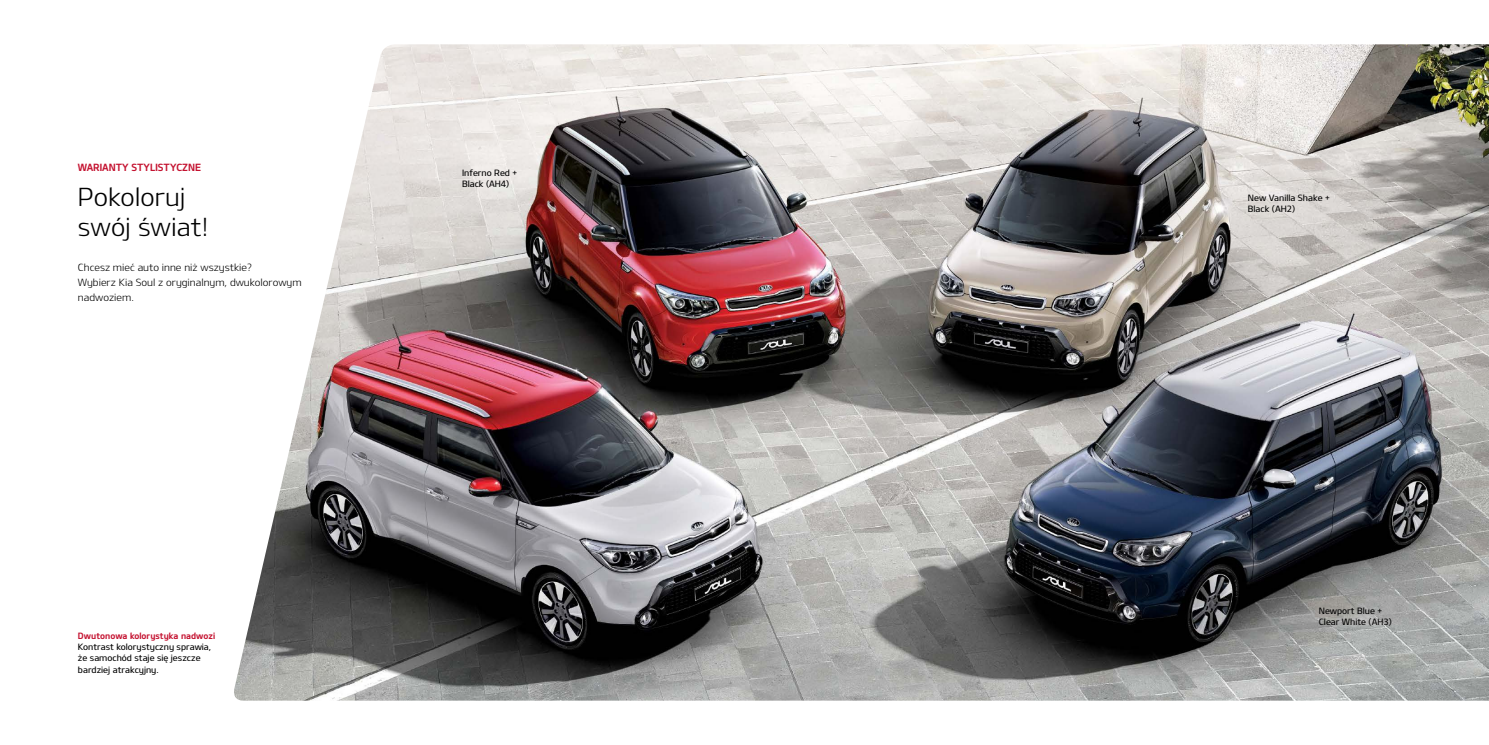
<style>
.page{position:relative;width:1489px;height:745px;background:#fff}
.page>*{position:absolute;margin:0;border:0;box-sizing:border-box;transform-origin:0 0}
.t1{font:25px/30px "Design KOTFL";color:#000}
.t2{font:10px/15px "Design KOTFL";color:#000}
.t3{font:10px "Design KOTFB";color:#c41230}
.t4{font:8.75px/11.2px "Design KOTFM";color:#000}
.t5{font:8.75px "Design KOTFB";color:#c41230}
</style>
<div class="page">
<img style="left:234px;top:44px;width:1254px;height:656px">
<p class="t3" style="left:78px;top:161px;width:125px">WARIANTY STYLISTYCZNE</p>
<h1 class="t1" style="left:78px;top:181px;width:132px">Pokoloruj swój świat!</h1>
<p class="t2" style="left:78px;top:259px;width:225px">Chcesz mieć auto inne niż wszystkie?<br>Wybierz Kia Soul z oryginalnym, dwukolorowym nadwoziem.</p>
<p class="t5" style="left:78px;top:630px;width:139px">Dwutonowa kolorystyka nadwozi</p>
<p class="t4" style="left:78px;top:640px;width:135px">Kontrast kolorystyczny sprawia, że samochód staje się jeszcze bardziej atrakcyjny.</p>
<p class="t4" style="left:462px;top:167px;width:57px">Inferno Red +<br>Black (AH4)</p>
<p class="t4" style="left:1247px;top:191px;width:83px">New Vanilla Shake +<br>Black (AH2)</p>
<p class="t4" style="left:1318px;top:604px;width:75px">Newport Blue +<br>Clear White (AH3)</p>
</div>
